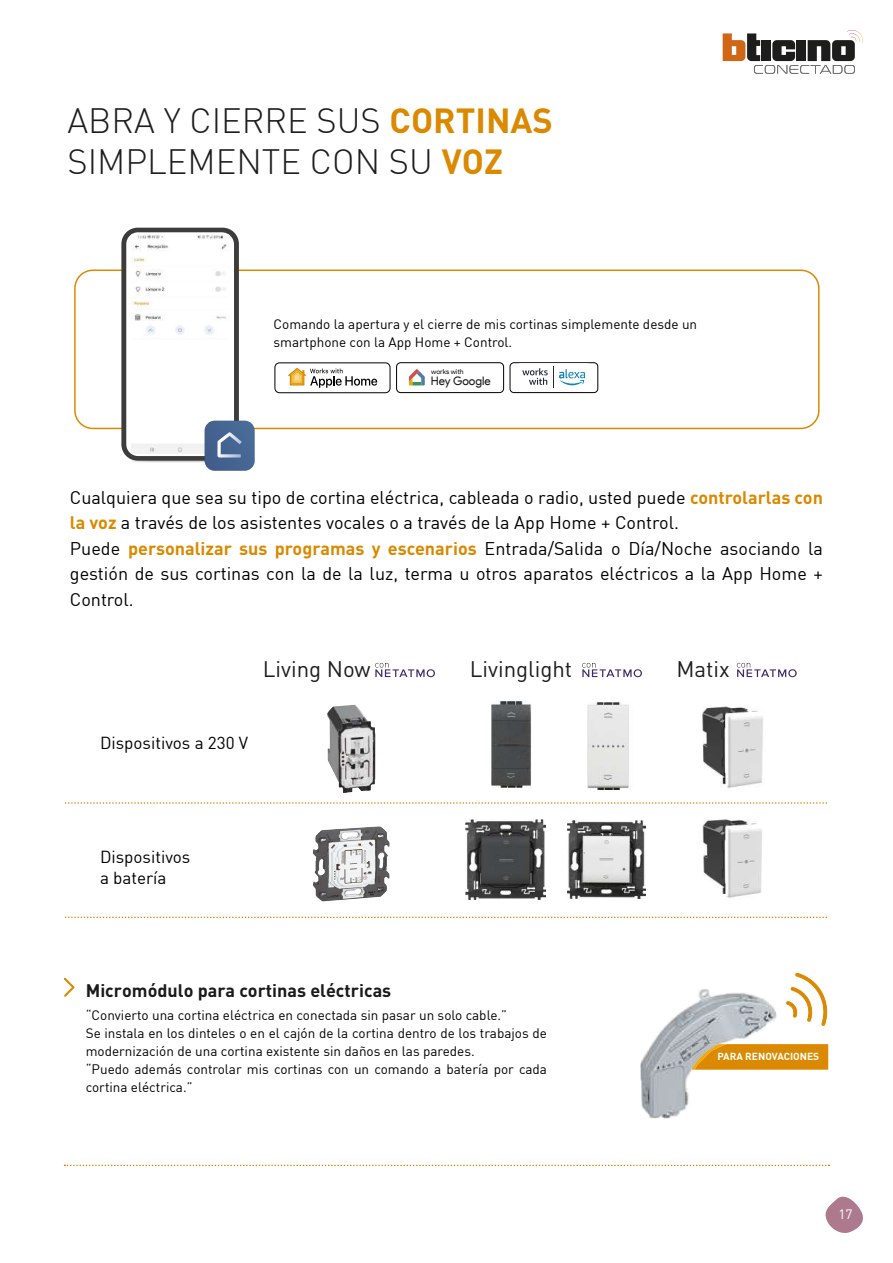
<style>
.page{position:relative;width:893px;height:1263px;background:#fff}
.page>*{position:absolute;margin:0;border:0;box-sizing:border-box;transform-origin:0 0}
.t1{font:300 34.5px/41.4px "DIN";color:#1d1d1b}
.t2{font:22.2px "DIN Pro";color:#1d1d1b}
.t3{font:18px/25.5px "DIN";color:#000}
.t4{font:700 18px "DIN";color:#1a1a1a}
.t5{font:17.1px/20.5px "DIN";color:#000}
.t6{font:13.5px/18px "DIN";color:#000}
.t7{font:13.5px "DIN Pro";color:#fff}
.t8{font:11.7px "Product Sans";color:#1d1d1b}
.t9{font:700 10.2px "DIN";color:#fff}
.t10{font:6.9px "Product Sans";letter-spacing:-.005em;color:#1d1d1b}
.s1{font-weight:700;color:#da8900}
</style>
<div class="page">
<div style="left:74px;top:269px;width:746px;height:160px;border:2px solid #da8900;border-radius:18px"></div>
<svg style="left:776px;top:1044px;width:52px;height:26px"></svg>
<svg style="left:65px;top:1165px;width:764px;height:1px"></svg>
<svg style="left:63px;top:977px;width:12px;height:20px"></svg>
<img style="left:640px;top:989px;width:136px;height:130px">
<img style="left:692px;top:1044px;width:34px;height:26px">
<svg style="left:786px;top:973px;width:42px;height:53px"></svg>
<svg style="left:723px;top:30px;width:140px;height:44px"></svg>
<svg style="left:825px;top:1196px;width:38px;height:37px"></svg>
<div style="left:275px;top:363px;width:115px;height:30px;border:1px solid #000;border-radius:5px"></div>
<svg style="left:288px;top:368px;width:89px;height:20px"></svg>
<div style="left:396px;top:362px;width:108px;height:31px;border:1px solid #000;border-radius:4px"></div>
<svg style="left:409px;top:369px;width:16px;height:16px"></svg>
<div style="left:510px;top:362px;width:88px;height:31px;border:1px solid #000;border-radius:4px"></div>
<div style="left:517px;top:363px;width:74px;height:28px;background:#fff;border-radius:3px"></div>
<svg style="left:522px;top:366px;width:63px;height:22px"></svg>
<div style="left:121px;top:228px;width:118px;height:233px;background:#3c3c3b;border-radius:16px"></div>
<div style="left:126px;top:232px;width:108px;height:224px;background:#fff;border-radius:12px"></div>
<img style="left:131px;top:234px;width:99px;height:187px">
<svg style="left:129px;top:421px;width:126px;height:50px"></svg>
<svg style="left:66px;top:916px;width:761px;height:2px"></svg>
<svg style="left:66px;top:802px;width:761px;height:2px"></svg>
<svg style="left:375px;top:663px;width:60px;height:14px"></svg>
<svg style="left:582px;top:663px;width:60px;height:14px"></svg>
<svg style="left:737px;top:663px;width:60px;height:14px"></svg>
<img style="left:327px;top:705px;width:48px;height:88px">
<img style="left:313px;top:826px;width:77px;height:75px">
<img style="left:567px;top:821px;width:78px;height:77px">
<img style="left:465px;top:820px;width:80px;height:80px">
<img style="left:702px;top:819px;width:60px;height:79px">
<img style="left:702px;top:706px;width:61px;height:82px">
<img style="left:491px;top:702px;width:41px;height:85px">
<img style="left:587px;top:702px;width:42px;height:87px">
<h1 class="t1" style="left:68px;top:99px;width:487px">ABRA Y CIERRE SUS <span class="s1">CORTINAS<br></span>SIMPLEMENTE CON SU <span class="s1">VOZ</span></h1>
<p class="t6" style="left:274px;top:315px;width:425px">Comando la apertura y el cierre de mis cortinas simplemente desde un smartphone con la App Home + Control.</p>
<p class="t10" style="left:431px;top:367px;width:34px">works with</p>
<p class="t8" style="left:431px;top:374px;width:62px">Hey Google</p>
<p class="t3" style="left:70px;top:484px;width:755px">Cualquiera que sea su tipo de cortina eléctrica, cableada o radio, usted puede <span class="s1">controlarlas con la voz</span> a través de los asistentes vocales o a través de la App Home + Control.<br>Puede <span class="s1">personalizar sus programas y escenarios</span> Entrada/Salida o Día/Noche asociando la gestión de sus cortinas con la de la luz, terma u otros aparatos eléctricos a la App Home + Control.</p>
<h2 class="t2" style="left:263px;top:652px;width:109px">Living Now</h2>
<h2 class="t2" style="left:470px;top:652px;width:104px">Livinglight</h2>
<h2 class="t2" style="left:676px;top:652px;width:55px">Matix</h2>
<p class="t5" style="left:100px;top:732px;width:150px">Dispositivos a 230 V</p>
<p class="t5" style="left:100px;top:846px;width:92px">Dispositivos a batería</p>
<h3 class="t4" style="left:86px;top:978px;width:307px">Micromódulo para cortinas eléctricas</h3>
<p class="t6" style="left:86px;top:1006px;width:463px">“Convierto una cortina eléctrica en conectada sin pasar un solo cable.”<br>Se instala en los dinteles o en el cajón de la cortina dentro de los trabajos de modernización de una cortina existente sin daños en las paredes.<br>“Puedo además controlar mis cortinas con un comando a batería por cada cortina eléctrica.”</p>
<p class="t9" style="left:717px;top:1050px;width:103px">PARA RENOVACIONES</p>
<p class="t7" style="left:839px;top:1205px;width:16px">17</p>
</div>
